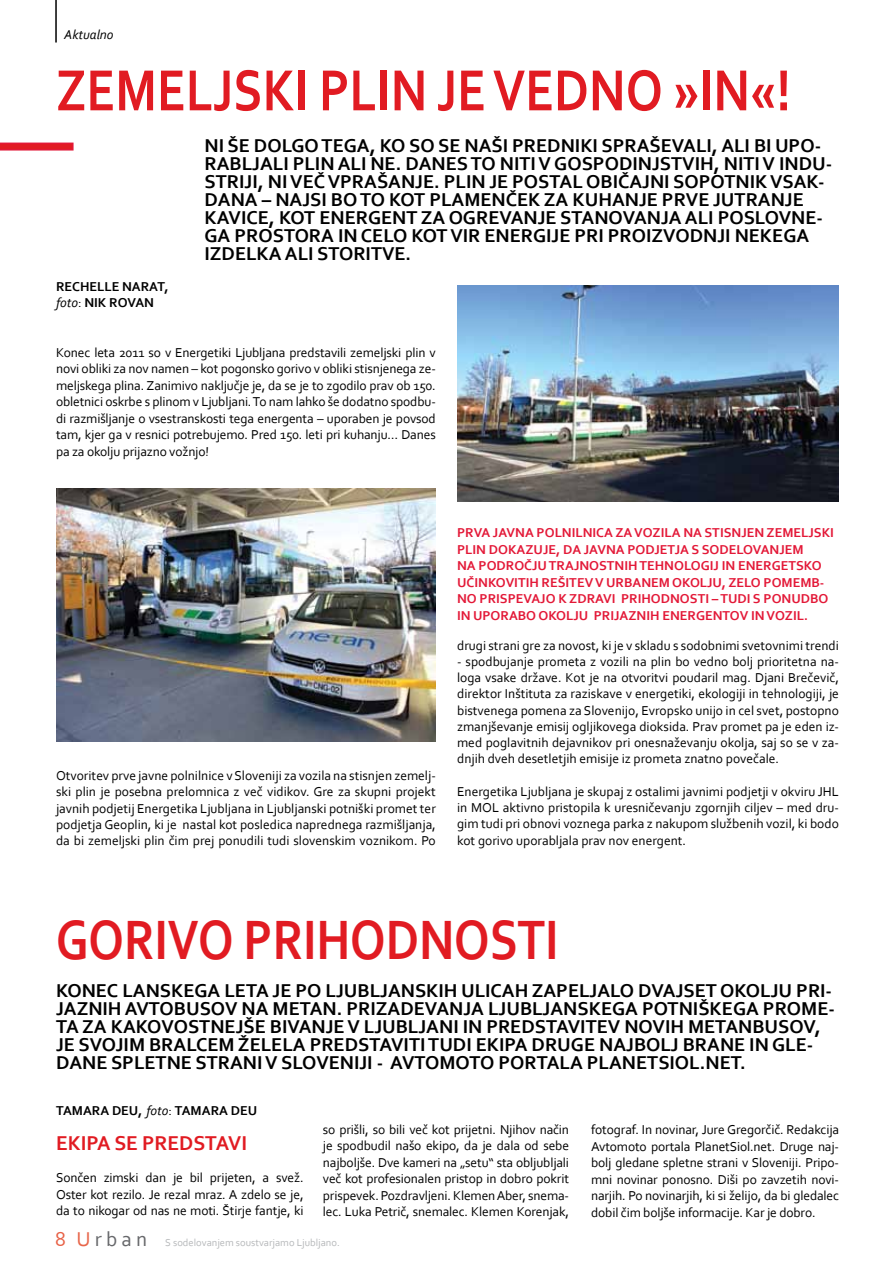
<style>
.page{position:relative;width:893px;height:1263px;background:#fff}
.page>*{position:absolute;margin:0;border:0;box-sizing:border-box;transform-origin:0 0}
.t1{font:700 60.75px "Corbel";color:#e11b22;scale:.83 1}
.t2{font:700 58.05px "Corbel";color:#e11b22;scale:.83 1}
.t3{font:700 21px "Corbel";color:#e11b22}
.t4{font:700 19.5px/18px "Corbel";color:#000}
.t5{font:13.5px/16.5px "Corbel";letter-spacing:-.005em;color:#000;text-align:justify}
.t6{font:700 13.5px/16.5px "Corbel";color:#e31837}
.t7{font:700 13.5px/16.5px "Corbel";color:#000}
.t8{font:italic 13.5px "Corbel";color:#000}
.t9{font:10.5px "Corbel";color:#b6b8ba}
.s1{font-weight:400;font-style:italic}
.s2{font-weight:400}
.s3{font-size:21px;color:#e86146}
.s4{font-size:21px;color:#e8664a}
.s5{font-size:21px;color:#67686b}
</style>
<div class="page">
<hr style="left:55px;top:0;width:2px;height:43px;background:#000">
<svg style="left:0;top:143px;width:74px;height:8px"></svg>
<img style="left:56px;top:488px;width:380px;height:253px">
<img style="left:457px;top:286px;width:382px;height:216px">
<p class="t8" style="left:64px;top:26px;width:51px">Aktualno</p>
<h1 class="t1" style="left:56px;top:52px;width:887px">ZEMELJSKI PLIN JE VEDNO »IN«!</h1>
<p class="t4" style="left:205px;top:136px;width:629px">NI ŠE DOLGO TEGA, KO SO SE NAŠI PREDNIKI SPRAŠEVALI, ALI BI UPO-RABLJALI PLIN ALI NE. DANES TO NITI V GOSPODINJSTVIH, NITI V INDU-STRIJI, NI VEČ VPRAŠANJE. PLIN JE POSTAL OBIČAJNI SOPOTNIK VSAK-DANA – NAJSI BO TO KOT PLAMENČEK ZA KUHANJE PRVE JUTRANJE KAVICE, KOT ENERGENT ZA OGREVANJE STANOVANJA ALI POSLOVNE-GA PROSTORA IN CELO KOT VIR ENERGIJE PRI PROIZVODNJI NEKEGA IZDELKA ALI STORITVE.</p>
<p class="t7" style="left:56px;top:278px;width:114px">RECHELLE NARAT, <span class="s1">foto</span><span class="s2">:</span> NIK ROVAN</p>
<p class="t5" style="left:56px;top:344px;width:381px">Konec leta 2011 so v Energetiki Ljubljana predstavili zemeljski plin v novi obliki za nov namen – kot pogonsko gorivo v obliki stisnjenega ze&shy;meljskega plina. Zanimivo naključje je, da se je to zgodilo prav ob 150. obletnici oskrbe s plinom v Ljubljani. To nam lahko še dodatno spodbu&shy;di razmišljanje o vsestranskosti tega energenta – uporaben je povsod tam, kjer ga v resnici potrebujemo. Pred 150. leti pri kuhanju… Danes pa za okolju prijazno vožnjo!</p>
<p class="t5" style="left:56px;top:767px;width:381px">Otvoritev prve javne polnilnice v Sloveniji za vozila na stisnjen zemelj&shy;ski plin je posebna prelomnica z več vidikov. Gre za skupni projekt javnih podjetij Energetika Ljubljana in Ljubljanski potniški promet ter podjetja Geoplin, ki je nastal kot posledica naprednega razmišljanja, da bi zemeljski plin čim prej ponudili tudi slovenskim voznikom. Po</p>
<p class="t6" style="left:457px;top:524px;width:378px">PRVA JAVNA POLNILNICA ZA VOZILA NA STISNJEN ZEMELJSKI PLIN DOKAZUJE, DA JAVNA PODJETJA S SODELOVANJEM<br>NA PODROČJU TRAJNOSTNIH TEHNOLOGIJ IN ENERGETSKO UČINKOVITIH REŠITEV V URBANEM OKOLJU, ZELO POMEMB-NO PRISPEVAJO K ZDRAVI PRIHODNOSTI – TUDI S PONUDBO IN UPORABO OKOLJU PRIJAZNIH ENERGENTOV IN VOZIL.</p>
<p class="t5" style="left:457px;top:637px;width:383px">drugi strani gre za novost, ki je v skladu s sodobnimi svetovnimi trendi</p>
<p class="t5" style="left:457px;top:653px;width:383px">- spodbujanje prometa z vozili na plin bo vedno bolj prioritetna na&shy;loga vsake države. Kot je na otvoritvi poudaril mag. Djani Brečevič, direktor Inštituta za raziskave v energetiki, ekologiji in tehnologiji, je bistvenega pomena za Slovenijo, Evropsko unijo in cel svet, postopno zmanjševanje emisij ogljikovega dioksida. Prav promet pa je eden iz&shy;med poglavitnih dejavnikov pri onesnaževanju okolja, saj so se v za&shy;dnjih dveh desetletjih emisije iz prometa znatno povečale.</p>
<p class="t5" style="left:457px;top:783px;width:383px">Energetika Ljubljana je skupaj z ostalimi javnimi podjetji v okviru JHL in MOL aktivno pristopila k uresničevanju zgornjih ciljev – med dru&shy;gim tudi pri obnovi voznega parka z nakupom službenih vozil, ki bodo kot gorivo uporabljala prav nov energent.</p>
<h2 class="t2" style="left:56px;top:903px;width:607px">GORIVO PRIHODNOSTI</h2>
<p class="t4" style="left:56px;top:981px;width:780px">KONEC LANSKEGA LETA JE PO LJUBLJANSKIH ULICAH ZAPELJALO DVAJSET OKOLJU PRI-JAZNIH AVTOBUSOV NA METAN. PRIZADEVANJA LJUBLJANSKEGA POTNIŠKEGA PROME-TA ZA KAKOVOSTNEJŠE BIVANJE V LJUBLJANI IN PREDSTAVITEV NOVIH METANBUSOV, JE SVOJIM BRALCEM ŽELELA PREDSTAVITI TUDI EKIPA DRUGE NAJBOLJ BRANE IN GLE-DANE SPLETNE STRANI V SLOVENIJI - AVTOMOTO PORTALA PLANETSIOL.NET.</p>
<p class="t7" style="left:56px;top:1102px;width:203px">TAMARA DEU, <span class="s1">foto</span><span class="s2">:</span> TAMARA DEU</p>
<h3 class="t3" style="left:56px;top:1129px;width:193px">EKIPA SE PREDSTAVI</h3>
<p class="t5" style="left:56px;top:1169px;width:249px">Sončen zimski dan je bil prijeten, a svež.<br>Oster kot rezilo. Je rezal mraz. A zdelo se je, da to nikogar od nas ne moti. Štirje fantje, ki</p>
<p class="t5" style="left:323px;top:1121px;width:248px">so prišli, so bili več kot prijetni. Njihov način je spodbudil našo ekipo, da je dala od sebe najboljše. Dve kameri na „setu“ sta obljubljali več kot profesionalen pristop in dobro pokrit prispevek. Pozdravljeni. Klemen Aber, snema&shy;lec. Luka Petrič, snemalec. Klemen Korenjak,</p>
<p class="t5" style="left:591px;top:1121px;width:249px">fotograf. In novinar, Jure Gregorčič. Redakcija Avtomoto portala PlanetSiol.net. Druge naj&shy;bolj gledane spletne strani v Sloveniji. Pripo&shy;mni novinar ponosno. Diši po zavzetih novi&shy;narjih. Po novinarjih, ki si želijo, da bi gledalec dobil čim boljše informacije. Kar je dobro.</p>
<p class="t9" style="left:55px;top:1236px;width:286px"><span class="s3">8</span> <span class="s4">U</span> <span class="s5">r b a n</span> S sodelovanjem soustvarjamo Ljubljano.</p>
</div>
